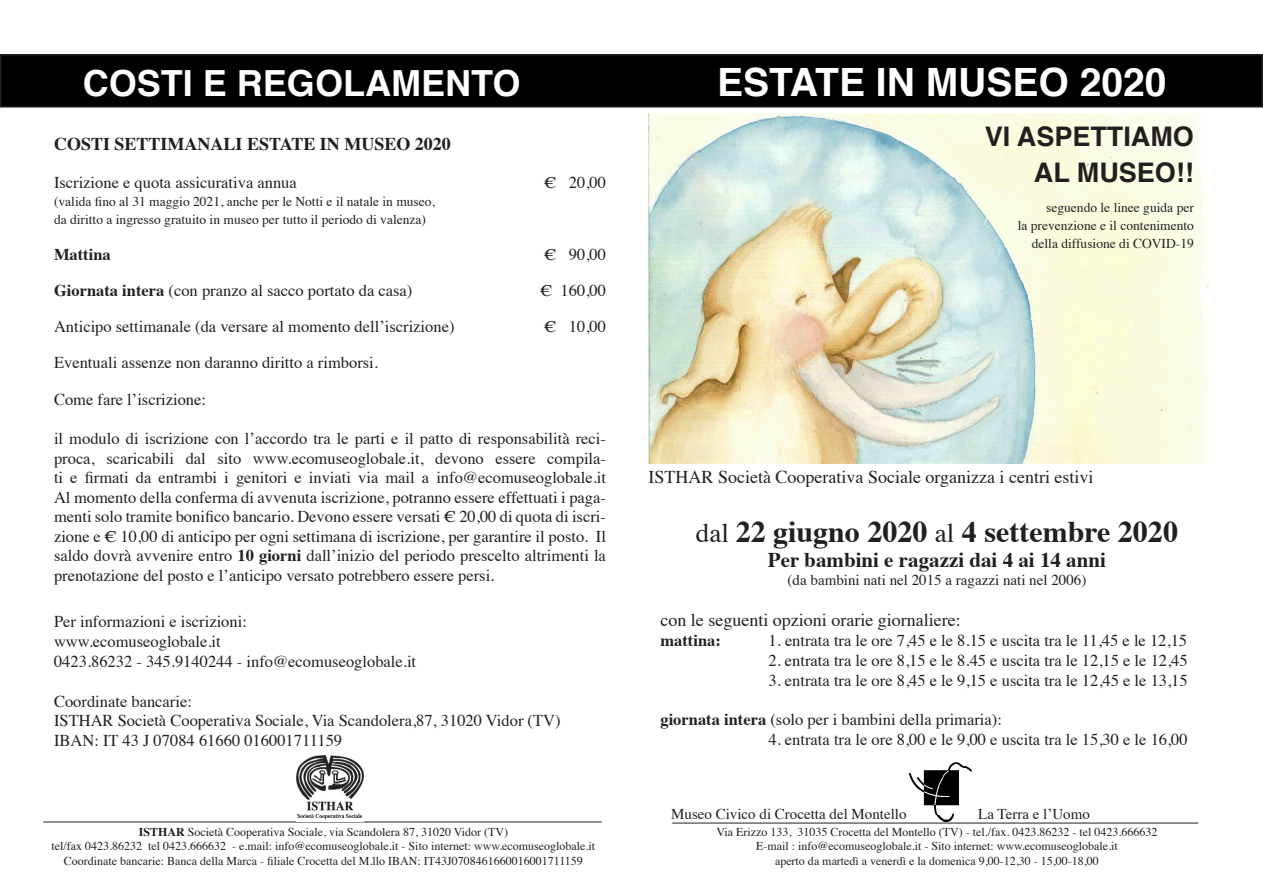
<style>
.page{position:relative;width:1263px;height:893px;background:#fff}
.page>*{position:absolute;margin:0;border:0;box-sizing:border-box;transform-origin:0 0}
.t1{font:700 39px "Helvetica";color:#fff}
.t2{font:700 36px "Helvetica";color:#fff}
.t3{font:700 30px "Times";color:#231f20}
.t4{font:700 27px/36px "Helvetica";color:#231f20;text-align:right}
.t5{font:700 21px "Times";color:#231f20}
.t6{font:18px "Times";color:#231f20}
.t7{font:700 18px "Times";color:#231f20}
.t8{font:16.5px/19.5px "Times";color:#231f20}
.t9{font:700 16.5px "Times";color:#231f20}
.t10{font:15px "Times";color:#231f20}
.t11{font:13.5px "Times";color:#231f20}
.t12{font:12px "Times";color:#231f20}
.s1{font-weight:700}
.s2{font-weight:400;font-size:27px}
</style>
<div class="page">
<div style="left:1px;top:55px;width:1261px;height:52px;background:#000"></div>
<div style="left:0;top:54px;width:1263px;height:54px;border:2px solid #231f20"></div>
<hr style="left:43px;top:822px;width:559px;height:1px;background:#231f20">
<hr style="left:672px;top:823px;width:526px;height:1px;background:#231f20">
<img style="left:909px;top:762px;width:63px;height:59px">
<img style="left:296px;top:756px;width:68px;height:64px">
<img style="left:648px;top:113px;width:561px;height:350px">
<p class="t2" style="left:83px;top:54px;width:439px">COSTI E REGOLAMENTO</p>
<p class="t1" style="left:717px;top:51px;width:451px">ESTATE IN MUSEO 2020</p>
<p class="t7" style="left:54px;top:126px;width:398px">COSTI SETTIMANALI ESTATE IN MUSEO 2020</p>
<p class="t8" style="left:54px;top:171px;width:244px">Iscrizione e quota assicurativa annua</p>
<p class="t8" style="left:544px;top:171px;width:63px">€ 20,00</p>
<p class="t11" style="left:54px;top:188px;width:382px">(valida fino al 31 maggio 2021, anche per le Notti e il natale in museo,</p>
<p class="t11" style="left:54px;top:206px;width:373px">da diritto a ingresso gratuito in museo per tutto il periodo di valenza)</p>
<p class="t9" style="left:54px;top:238px;width:58px">Mattina</p>
<p class="t8" style="left:544px;top:243px;width:63px">€ 90,00</p>
<p class="t8" style="left:54px;top:279px;width:360px"><span class="s1">Giornata intera</span> (con pranzo al sacco portato da casa)</p>
<p class="t8" style="left:540px;top:279px;width:67px">€ 160,00</p>
<p class="t8" style="left:54px;top:315px;width:402px">Anticipo settimanale (da versare al momento dell’iscrizione)</p>
<p class="t8" style="left:544px;top:315px;width:63px">€ 10,00</p>
<p class="t8" style="left:54px;top:351px;width:325px">Eventuali assenze non daranno diritto a rimborsi.</p>
<p class="t8" style="left:54px;top:388px;width:154px">Come fare l’iscrizione:</p>
<p class="t8" style="left:54px;top:427px;width:553px;text-align:justify">il modulo di iscrizione con l’accordo tra le parti e il patto di responsabilità reci&shy;proca, scaricabili dal sito www.ecomuseoglobale.it, devono essere compila&shy;ti e firmati da entrambi i genitori e inviati via mail a info@ecomuseoglobale.it Al momento della conferma di avvenuta iscrizione, potranno essere effettuati i paga&shy;menti solo tramite bonifico bancario. Devono essere versati € 20,00 di quota di iscri&shy;zione e € 10,00 di anticipo per ogni settimana di iscrizione, per garantire il posto. Il saldo dovrà avvenire entro <span class="s1">10 giorni</span> dall’inizio del periodo prescelto altrimenti la prenotazione del posto e l’anticipo versato potrebbero essere persi.</p>
<p class="t8" style="left:54px;top:611px;width:364px">Per informazioni e iscrizioni: www.ecomuseoglobale.it<br>0423.86232 - 345.9140244 - info@ecomuseoglobale.it</p>
<p class="t8" style="left:54px;top:690px;width:139px">Coordinate bancarie:</p>
<p class="t8" style="left:54px;top:710px;width:508px">ISTHAR Società Cooperativa Sociale, Via Scandolera,87, 31020 Vidor (TV)<br>IBAN: IT 43 J 07084 61660 016001711159</p>
<p class="t12" style="left:139px;top:821px;width:371px"><span class="s1">ISTHAR</span> Società Cooperativa Sociale, via Scandolera 87, 31020 Vidor (TV)</p>
<p class="t12" style="left:52px;top:835px;width:545px">tel/fax 0423.86232 tel 0423.666632 - e.mail: info@ecomuseoglobale.it - Sito internet: www.ecomuseoglobale.it</p>
<p class="t12" style="left:64px;top:850px;width:520px">Coordinate bancarie: Banca della Marca - filiale Crocetta del M.llo IBAN: IT43J0708461660016001711159</p>
<p class="t4" style="left:985px;top:119px;width:211px">VI ASPETTIAMO<br>AL MUSEO!!</p>
<p class="t11" style="left:1046px;top:195px;width:149px">seguendo le linee guida per</p>
<p class="t11" style="left:1018px;top:213px;width:178px">la prevenzione e il contenimento</p>
<p class="t11" style="left:1032px;top:231px;width:164px">della diffusione di COVID-19</p>
<p class="t6" style="left:648px;top:460px;width:447px">ISTHAR Società Cooperativa Sociale organizza i centri estivi</p>
<p class="t3" style="left:696px;top:503px;width:483px"><span class="s2">dal</span> 22 giugno 2020 <span class="s2">al</span> 4 settembre 2020</p>
<p class="t5" style="left:768px;top:540px;width:339px">Per bambini e ragazzi dai 4 ai 14 anni</p>
<p class="t10" style="left:788px;top:566px;width:300px">(da bambini nati nel 2015 a ragazzi nati nel 2006)</p>
<p class="t6" style="left:660px;top:603px;width:302px">con le seguenti opzioni orarie giornaliere:</p>
<p class="t9" style="left:660px;top:624px;width:62px">mattina:</p>
<p class="t8" style="left:768px;top:629px;width:420px">1. entrata tra le ore 7,45 e le 8.15 e uscita tra le 11,45 e le 12,15</p>
<p class="t8" style="left:768px;top:649px;width:421px">2. entrata tra le ore 8,15 e le 8.45 e uscita tra le 12,15 e le 12,45</p>
<p class="t8" style="left:768px;top:669px;width:421px">3. entrata tra le ore 8,45 e le 9,15 e uscita tra le 12,45 e le 13,15</p>
<p class="t8" style="left:660px;top:708px;width:343px"><span class="s1">giornata intera</span> (solo per i bambini della primaria):</p>
<p class="t8" style="left:768px;top:728px;width:421px">4. entrata tra le ore 8,00 e le 9,00 e uscita tra le 15,30 e le 16,00</p>
<p class="t10" style="left:671px;top:800px;width:237px">Museo Civico di Crocetta del Montello</p>
<p class="t10" style="left:978px;top:800px;width:113px">La Terra e l’Uomo</p>
<p class="t12" style="left:716px;top:821px;width:442px">Via Erizzo 133, 31035 Crocetta del Montello (TV) - tel./fax. 0423.86232 - tel 0423.666632</p>
<p class="t12" style="left:756px;top:835px;width:363px">E-mail : info@ecomuseoglobale.it - Sito internet: www.ecomuseoglobale.it</p>
<p class="t12" style="left:775px;top:850px;width:325px">aperto da martedì a venerdì e la domenica 9,00-12,30 - 15,00-18,00</p>
</div>
